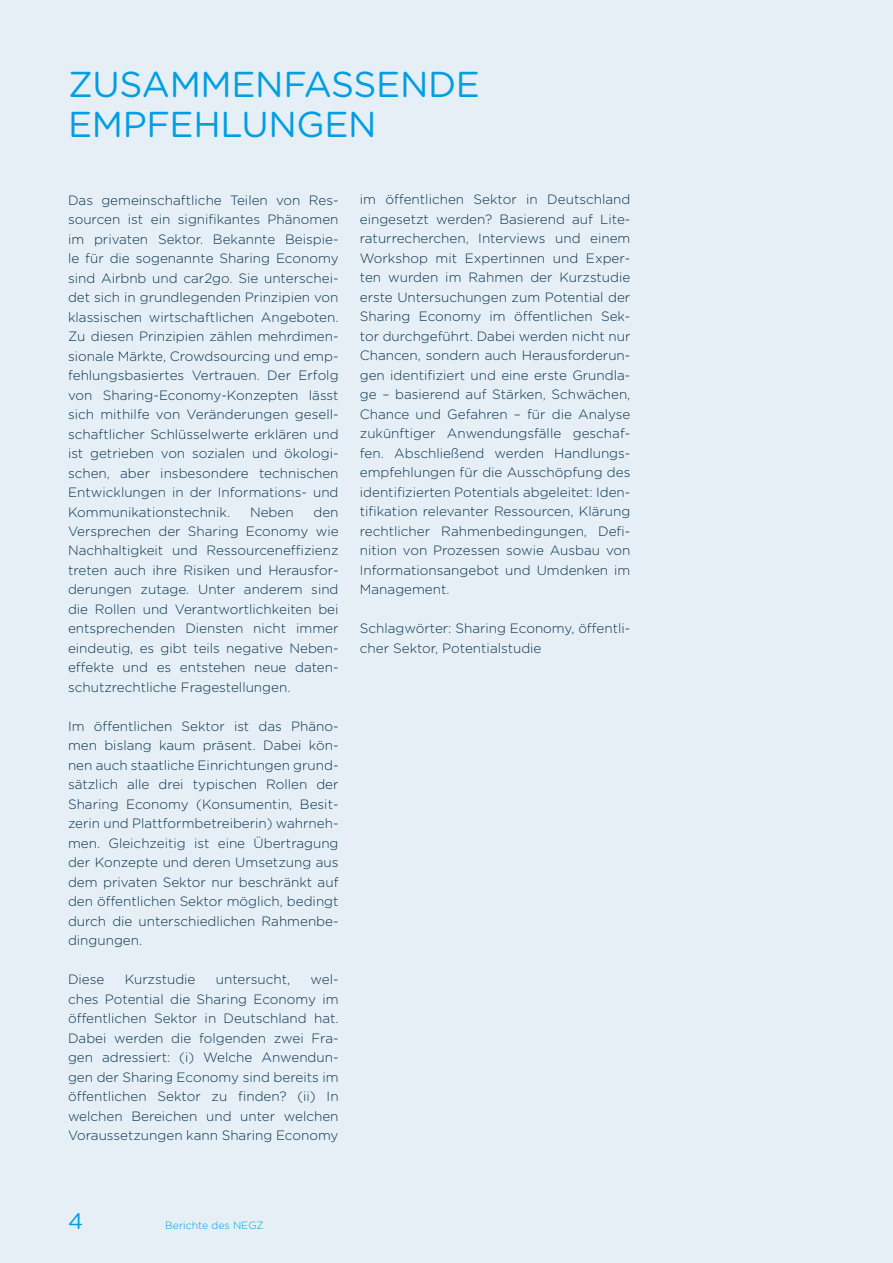
<style>
.page{position:relative;width:893px;height:1263px;background:#e6eff5}
.page>*{position:absolute;margin:0;border:0;box-sizing:border-box;transform-origin:0 0}
.t1{font:36px/40.5px "Gotham Rounded";letter-spacing:-.01em;color:#009ee3}
.t2{font:22.5px "Gotham Rounded";color:#009ee3}
.t3{font:300 13.5px/19.5px "Gotham Rounded";color:#093351;text-align:justify}
.t4{font:300 10.5px "Gotham Rounded";color:#009ee3}
</style>
<div class="page">
<h1 class="t1" style="left:68px;top:62px;width:413px">ZUSAMMENFASSENDE<br>EMPFEHLUNGEN</h1>
<p class="t3" style="left:68px;top:189px;width:272px">Das gemeinschaftliche Teilen von Res&shy;sourcen ist ein signifikantes Phänomen im privaten Sektor. Bekannte Beispie&shy;le für die sogenannte Sharing Economy sind Airbnb und car2go. Sie unterschei&shy;det sich in grundlegenden Prinzipien von klassischen wirtschaftlichen Angeboten.<br>Zu diesen Prinzipien zählen mehrdimen&shy;sionale Märkte, Crowdsourcing und emp&shy;fehlungsbasiertes Vertrauen. Der Erfolg von Sharing-Economy-Konzepten lässt sich mithilfe von Veränderungen gesell&shy;schaftlicher Schlüsselwerte erklären und ist getrieben von sozialen und ökologi&shy;schen, aber insbesondere technischen Entwicklungen in der Informations- und Kommunikationstechnik.</p>
<p class="t3" style="left:68px;top:501px;width:272px;text-indent:245px">den Versprechen der Sharing Economy wie Nachhaltigkeit und Ressourceneffizienz treten auch ihre Risiken und Herausfor&shy;derungen zutage. Unter anderem sind die Rollen und Verantwortlichkeiten bei entsprechenden Diensten nicht immer eindeutig, es gibt teils negative Neben&shy;effekte und es entstehen neue daten&shy;schutzrechtliche Fragestellungen.</p>
<p class="t3" style="left:68px;top:716px;width:272px">Im öffentlichen Sektor ist das Phäno&shy;men bislang kaum präsent. Dabei kön&shy;nen auch staatliche Einrichtungen grund&shy;sätzlich alle drei typischen Rollen der Sharing Economy (Konsumentin, Besit&shy;zerin und Plattformbetreiberin) wahrneh&shy;men. Gleichzeitig ist eine Übertragung der Konzepte und deren Umsetzung aus dem privaten Sektor nur beschränkt auf den öffentlichen Sektor möglich, bedingt durch die unterschiedlichen Rahmenbe&shy;dingungen.</p>
<p class="t3" style="left:68px;top:969px;width:38px">Diese</p>
<p class="t3" style="left:125px;top:969px;width:72px">Kurzstudie</p>
<p class="t3" style="left:216px;top:969px;width:76px">untersucht,</p>
<p class="t3" style="left:250px;top:501px;width:45px">Neben</p>
<p class="t3" style="left:68px;top:969px;width:272px;text-indent:243px">wel&shy;ches Potential die Sharing Economy im öffentlichen Sektor in Deutschland hat.<br>Dabei werden die folgenden zwei Fra&shy;gen adressiert: (i) Welche Anwendun&shy;gen der Sharing Economy sind bereits im öffentlichen Sektor zu finden? (ii) In welchen Bereichen und unter welchen Voraussetzungen kann Sharing Economy</p>
<p class="t3" style="left:360px;top:189px;width:272px">im öffentlichen Sektor in Deutschland eingesetzt werden? Basierend auf Lite&shy;raturrecherchen, Interviews und einem Workshop mit Expertinnen und Exper&shy;ten wurden im Rahmen der Kurzstudie erste Untersuchungen zum Potential der Sharing Economy im öffentlichen Sek&shy;tor durchgeführt. Dabei werden nicht nur Chancen, sondern auch Herausforderun&shy;gen identifiziert und eine erste Grundla&shy;ge – basierend auf Stärken, Schwächen, Chance und Gefahren – für die Analyse zukünftiger Anwendungsfälle geschaf&shy;fen. Abschließend werden Handlungs&shy;empfehlungen für die Ausschöpfung des identifizierten Potentials abgeleitet: Iden&shy;tifikation relevanter Ressourcen, Klärung rechtlicher Rahmenbedingungen, Defi&shy;nition von Prozessen sowie Ausbau von Informationsangebot und Umdenken im Management.</p>
<p class="t3" style="left:360px;top:618px;width:272px">Schlagwörter: Sharing Economy, öffentli&shy;cher Sektor, Potentialstudie</p>
<h2 class="t2" style="left:68px;top:1205px;width:17px">4</h2>
<p class="t4" style="left:165px;top:1218px;width:100px">Berichte des NEGZ</p>
</div>
